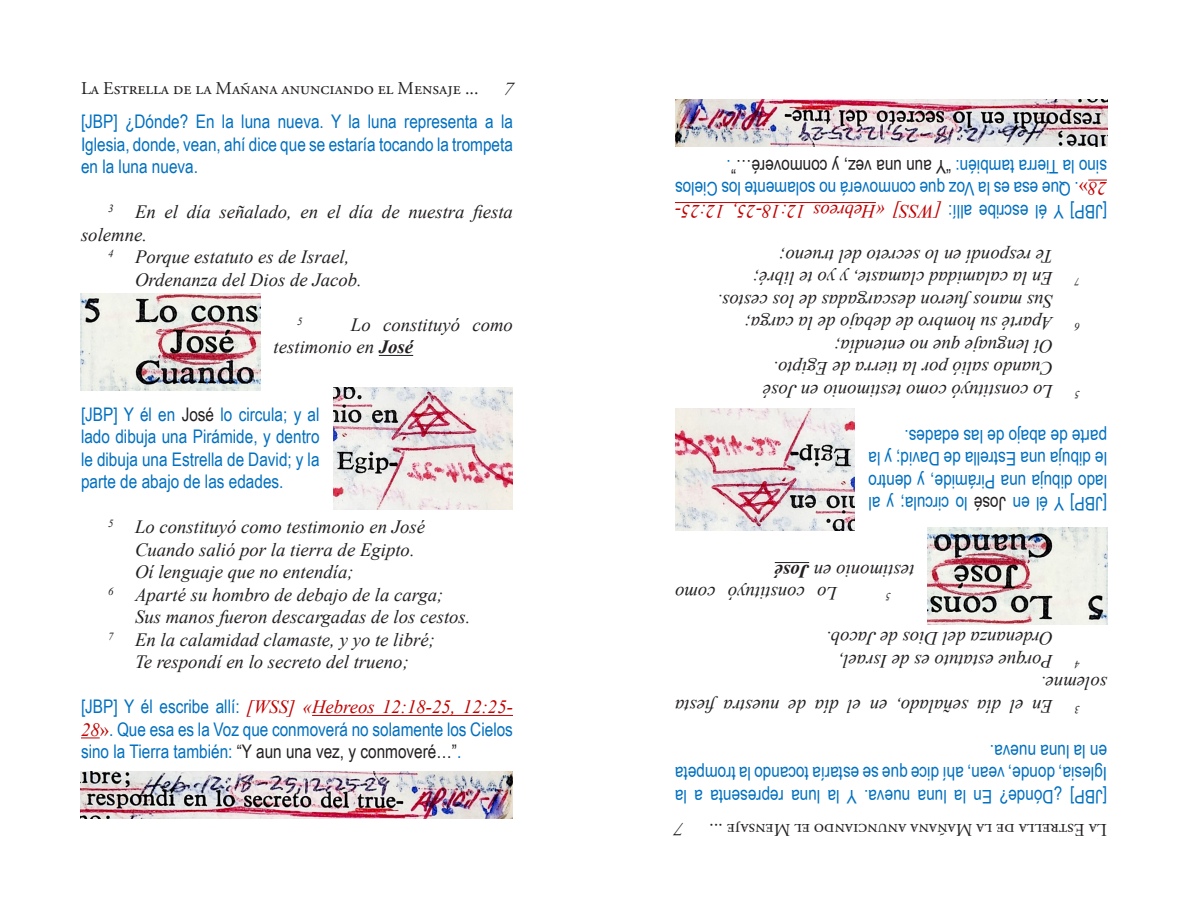
<style>
.page{position:relative;width:1188px;height:918px;background:#fff}
.page>*{position:absolute;margin:0;border:0;box-sizing:border-box;transform-origin:0 0}
.t1{font:italic 18.75px/22.5px "Times New Roman";color:#231f20}
.t2{font:18.75px/22.5px "Arial Narrow";color:#0070c0;text-align:justify}
.t3{font:italic 18.75px "Times New Roman";color:#c00000}
.t4{font:18px "Adobe Garamond Pro";color:#231f20}
.t5{font:italic 18px "Adobe Garamond Pro";color:#231f20}
.t6{font:italic 10.95px "Times New Roman";color:#231f20}
.s1{font-weight:700}
.s2{color:#231f20}
.s3{font-family:"Arial Narrow";font-style:normal;color:#0070c0}
.s4{font-family:"Times New Roman";font-style:italic;color:#c00000}
.s5{font-family:"Times New Roman";color:#c00000}
</style>
<div class="page">
<hr style="left:379px;top:355px;width:34px;height:1px;background:#231f20">
<hr style="left:312px;top:715px;width:201px;height:1px;background:#c00000">
<svg style="left:81px;top:738px;width:19px;height:1px"></svg>
<img style="left:81px;top:293px;width:179px;height:97px">
<img style="left:333px;top:388px;width:180px;height:121px">
<img style="left:81px;top:772px;width:432px;height:46px">
<hr style="left:775px;top:562px;width:34px;height:1px;background:#231f20">
<hr style="left:675px;top:202px;width:201px;height:1px;background:#c00000">
<svg style="left:1088px;top:180px;width:19px;height:1px"></svg>
<img style="left:928px;top:528px;width:179px;height:97px">
<img style="left:675px;top:409px;width:180px;height:121px">
<img style="left:675px;top:100px;width:432px;height:46px">
<p class="t4" style="left:81px;top:78px;width:399px">La Estrella de la Mañana anunciando el Mensaje ...</p>
<p class="t5" style="left:504px;top:78px;width:10px">7</p>
<p class="t2" style="left:81px;top:110px;width:434px">[JBP] ¿Dónde? En la luna nueva. Y la luna representa a la Iglesia, donde, vean, ahí dice que se estaría tocando la trompeta en la luna nueva.</p>
<p class="t1" style="left:108px;top:200px;width:406px"><sup>3</sup> En el día señalado, en el día de nuestra fiesta</p>
<p class="t1" style="left:81px;top:223px;width:68px">solemne.</p>
<p class="t1" style="left:108px;top:245px;width:243px"><sup>4</sup> Porque estatuto es de Israel,</p>
<p class="t1" style="left:135px;top:268px;width:228px">Ordenanza del Dios de Jacob.</p>
<p class="t6" style="left:297px;top:313px;width:7px">5</p>
<p class="t1" style="left:274px;top:313px;width:241px;text-indent:77px">Lo constituyó como testimonio en <span class="s1">José</span></p>
<p class="t2" style="left:81px;top:402px;width:240px">[JBP] Y él en <span class="s2">José</span> lo circula; y al lado dibuja una Pirámide, y dentro le dibuja una Estrella de David; y la parte de abajo de las edades.</p>
<p class="t1" style="left:108px;top:515px;width:319px"><sup>5</sup> Lo constituyó como testimonio en José</p>
<p class="t1" style="left:135px;top:538px;width:281px">Cuando salió por la tierra de Egipto.</p>
<p class="t1" style="left:135px;top:560px;width:220px">Oí lenguaje que no entendía;</p>
<p class="t1" style="left:108px;top:583px;width:337px"><sup>6</sup> Aparté su hombro de debajo de la carga;</p>
<p class="t1" style="left:135px;top:605px;width:337px">Sus manos fueron descargadas de los cestos.</p>
<p class="t1" style="left:108px;top:628px;width:328px"><sup>7</sup> En la calamidad clamaste, y yo te libré;</p>
<p class="t1" style="left:135px;top:650px;width:275px">Te respondí en lo secreto del trueno;</p>
<p class="t3" style="left:81px;top:694px;width:433px"><span class="s3">[JBP] Y él escribe allí:</span> [WSS] «Hebreos 12:18-25, 12:25-</p>
<p class="t2" style="left:81px;top:717px;width:433px"><span class="s4">28</span><span class="s5">»</span>. Que esa es la Voz que conmoverá no solamente los Cielos sino la Tierra también: <span class="s2">“Y aun una vez, y conmoveré…”</span>.</p>
<p class="t2" style="left:1107px;top:201px;width:433px;rotate:-180deg"><span class="s4">28</span><span class="s5">»</span>. Que esa es la Voz que conmoverá no solamente los Cielos sino la Tierra también: <span class="s2">“Y aun una vez, y conmoveré…”</span>.</p>
<p class="t3" style="left:1107px;top:224px;width:433px;rotate:-180deg"><span class="s3">[JBP] Y él escribe allí:</span> [WSS] «Hebreos 12:18-25, 12:25-</p>
<p class="t1" style="left:1053px;top:268px;width:275px;rotate:-180deg">Te respondí en lo secreto del trueno;</p>
<p class="t1" style="left:1080px;top:290px;width:328px;rotate:-180deg"><sup>7</sup> En la calamidad clamaste, y yo te libré;</p>
<p class="t1" style="left:1053px;top:313px;width:337px;rotate:-180deg">Sus manos fueron descargadas de los cestos.</p>
<p class="t1" style="left:1080px;top:335px;width:337px;rotate:-180deg"><sup>6</sup> Aparté su hombro de debajo de la carga;</p>
<p class="t1" style="left:1053px;top:358px;width:220px;rotate:-180deg">Oí lenguaje que no entendía;</p>
<p class="t1" style="left:1053px;top:380px;width:281px;rotate:-180deg">Cuando salió por la tierra de Egipto.</p>
<p class="t1" style="left:1080px;top:403px;width:319px;rotate:-180deg"><sup>5</sup> Lo constituyó como testimonio en José</p>
<p class="t2" style="left:1107px;top:516px;width:240px;rotate:-180deg">[JBP] Y él en <span class="s2">José</span> lo circula; y al lado dibuja una Pirámide, y dentro le dibuja una Estrella de David; y la parte de abajo de las edades.</p>
<p class="t1" style="left:914px;top:605px;width:241px;text-indent:77px;rotate:-180deg">Lo constituyó como testimonio en <span class="s1">José</span></p>
<p class="t6" style="left:891px;top:605px;width:7px;rotate:-180deg">5</p>
<p class="t1" style="left:1053px;top:650px;width:228px;rotate:-180deg">Ordenanza del Dios de Jacob.</p>
<p class="t1" style="left:1080px;top:673px;width:243px;rotate:-180deg"><sup>4</sup> Porque estatuto es de Israel,</p>
<p class="t1" style="left:1107px;top:695px;width:68px;rotate:-180deg">solemne.</p>
<p class="t1" style="left:715px;top:718px;width:41px;rotate:-180deg">fiesta</p>
<p class="t1" style="left:780px;top:718px;width:58px;rotate:-180deg">nuestra</p>
<p class="t1" style="left:806px;top:718px;width:19px;rotate:-180deg">de</p>
<p class="t1" style="left:839px;top:718px;width:25px;rotate:-180deg">día</p>
<p class="t1" style="left:861px;top:718px;width:15px;rotate:-180deg">el</p>
<p class="t1" style="left:887px;top:718px;width:19px;rotate:-180deg">en</p>
<p class="t1" style="left:969px;top:718px;width:74px;rotate:-180deg">señalado,</p>
<p class="t1" style="left:1001px;top:718px;width:25px;rotate:-180deg">día</p>
<p class="t1" style="left:1023px;top:718px;width:15px;rotate:-180deg">el</p>
<p class="t1" style="left:1053px;top:718px;width:22px;rotate:-180deg">En</p>
<p class="t6" style="left:1080px;top:717px;width:7px;rotate:-180deg">3</p>
<p class="t2" style="left:1107px;top:808px;width:434px;rotate:-180deg">[JBP] ¿Dónde? En la luna nueva. Y la luna representa a la Iglesia, donde, vean, ahí dice que se estaría tocando la trompeta en la luna nueva.</p>
<p class="t5" style="left:684px;top:840px;width:10px;rotate:-180deg">7</p>
<p class="t4" style="left:1107px;top:840px;width:399px;rotate:-180deg">La Estrella de la Mañana anunciando el Mensaje ...</p>
</div>
